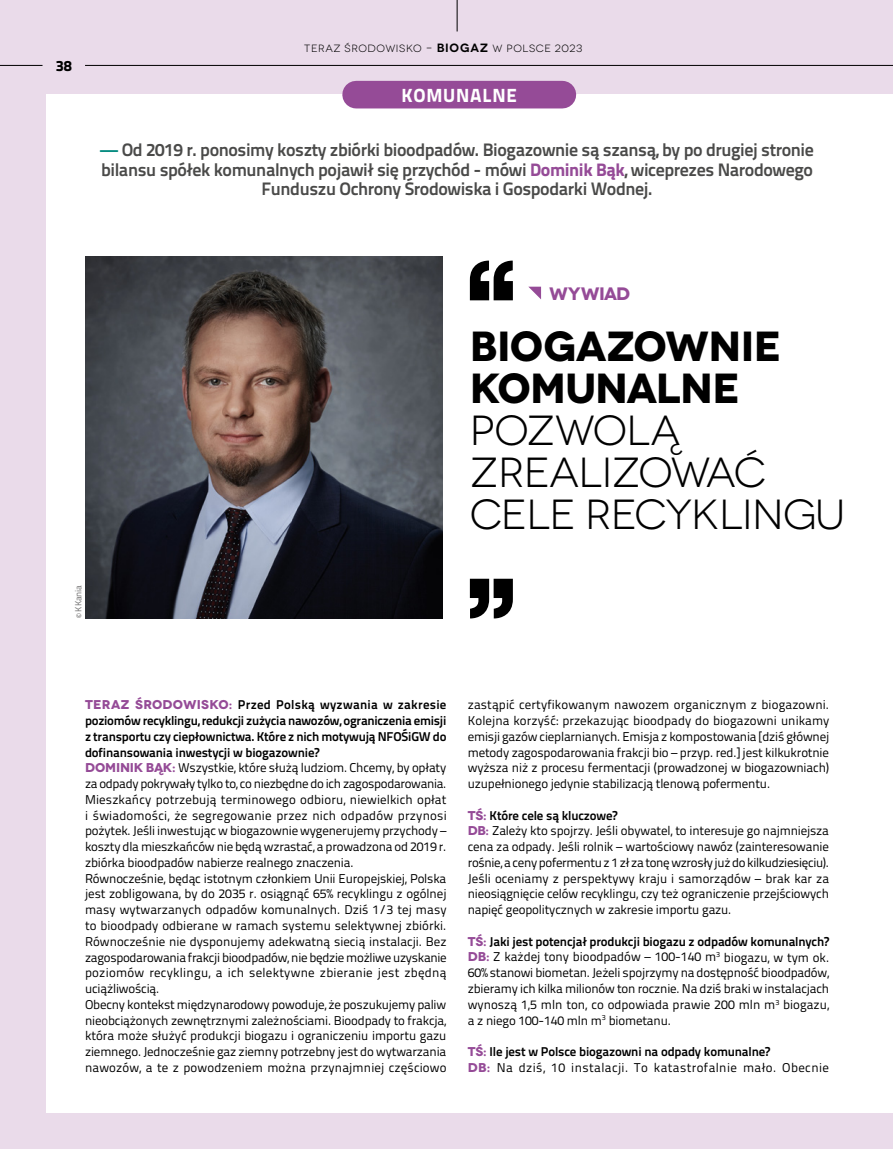
<style>
.page{position:relative;width:893px;height:1149px;background:#fff}
.page>*{position:absolute;margin:0;border:0;box-sizing:border-box;transform-origin:0 0}
.t1{font:42px/42px "Novecentowide";letter-spacing:-.015em;color:#000}
.t2{font:700 42px/42px "Novecentowide";letter-spacing:-.02em;color:#000}
.t3{font:800 18.9px "Titillium Text 22 L";letter-spacing:.04em;color:#fff}
.t4{font:700 18px/19.5px "Titillium Text 22 L";letter-spacing:-.025em;color:#4a4a49;text-align:center}
.t5{font:700 18px "Novecentowide";letter-spacing:-.035em;color:#954b97}
.t6{font:800 15px "Titillium Text 22 L";color:#000}
.t7{font:12.75px/15.8px "Titillium Text 22 L";letter-spacing:-.01em;color:#000}
.t8{font:12.75px/15.8px "Titillium Text 22 L";letter-spacing:.03em;color:#000}
.t9{font:10.5px "Novecentowide";letter-spacing:.06em;color:#000}
.t10{font:9px "Titillium Text 22 L";letter-spacing:-.01em;color:#706f6f}
.s1{font-size:11.25px}
.s2{font-weight:600;font-size:12px}
.s3{color:#078c81}
.s4{font-weight:800;color:#954b97}
.s5{font-family:"Novecentowide";font-weight:700;color:#954b97}
.s6{font-weight:700}
</style>
<div class="page">
<div style="left:0;top:0;width:893px;height:1148px;background:#eadbea"></div>
<div style="left:47px;top:94px;width:846px;height:1018px;background:#fff"></div>
<div style="left:356px;top:81px;width:206px;height:27px;background:#954b97"></div>
<hr style="left:0;top:65px;width:43px;height:1px;background:#000">
<hr style="left:457px;top:0;width:1px;height:31px;background:#000">
<hr style="left:85px;top:65px;width:808px;height:1px;background:#000">
<svg style="left:470px;top:260px;width:43px;height:40px"></svg>
<svg style="left:470px;top:578px;width:43px;height:40px"></svg>
<svg style="left:528px;top:286px;width:13px;height:13px"></svg>
<img style="left:85px;top:257px;width:357px;height:361px">
<p class="t6" style="left:56px;top:54px;width:17px">38</p>
<p class="t9" style="left:304px;top:42px;width:280px">TERAZ ŚRODOWISKO <span class="s1">–</span> <span class="s2">BIOGAZ</span> W POLSCE 2023</p>
<h2 class="t3" style="left:401px;top:80px;width:117px">KOMUNALNE</h2>
<p class="t4" style="left:100px;top:139px;width:715px"><span class="s3">—</span> Od 2019 r. ponosimy koszty zbiórki bioodpadów. Biogazownie są szansą, by po drugiej stronie bilansu spółek komunalnych pojawił się przychód - mówi <span class="s4">Dominik Bąk</span>, wiceprezes Narodowego<br>Funduszu Ochrony Środowiska i Gospodarki Wodnej.</p>
<p class="t10" style="left:72px;top:618px;width:35px;rotate:-90deg">© KKania</p>
<h3 class="t5" style="left:549px;top:282px;width:83px">WYWIAD</h3>
<h1 class="t2" style="left:470px;top:326px;width:313px">BIOGAZOWNIE<br>KOMUNALNE</h1>
<h1 class="t1" style="left:470px;top:410px;width:377px">POZWOLĄ<br>ZREALIZOWAĆ<br>CELE RECYKLINGU</h1>
<p class="t7" style="left:85px;top:696px;width:363px"><span class="s5">TERAZ ŚRODOWISKO:</span> <span class="s6">Przed Polską wyzwania w zakresie poziomów recyklingu, redukcji zużycia nawozów, ograniczenia emisji z transportu czy ciepłownictwa. Które z nich motywują NFOŚiGW do dofinansowania inwestycji w biogazownie?<br></span><span class="s5">DOMINIK BĄK:</span> Wszystkie, które służą ludziom. Chcemy, by opłaty za odpady pokrywały tylko to, co niezbędne do ich zagospodarowania.<br>Mieszkańcy potrzebują terminowego odbioru, niewielkich opłat i świadomości, że segregowanie przez nich odpadów przynosi pożytek. Jeśli inwestując w biogazownie wygenerujemy przychody – koszty dla mieszkańców nie będą wzrastać, a prowadzona od 2019 r. zbiórka bioodpadów nabierze realnego znaczenia.<br>Równocześnie, będąc istotnym członkiem Unii Europejskiej, Polska jest zobligowana, by do 2035 r. osiągnąć 65% recyklingu z ogólnej masy wytwarzanych odpadów komunalnych. Dziś 1/3 tej masy to bioodpady odbierane w ramach systemu selektywnej zbiórki.<br>Równocześnie nie dysponujemy adekwatną siecią instalacji. Bez zagospodarowania frakcji bioodpadów, nie będzie możliwe uzyskanie poziomów recyklingu, a ich selektywne zbieranie jest zbędną uciążliwością.<br>Obecny kontekst międzynarodowy powoduje, że poszukujemy paliw nieobciążonych zewnętrznymi zależnościami. Bioodpady to frakcja, która może służyć produkcji biogazu i ograniczeniu importu gazu ziemnego. Jednocześnie gaz ziemny potrzebny jest do wytwarzania nawozów, a te z powodzeniem można przynajmniej częściowo</p>
<p class="t7" style="left:468px;top:696px;width:363px;text-align:justify">zastąpić certyfikowanym nawozem organicznym z biogazowni.<br>Kolejna korzyść: przekazując bioodpady do biogazowni unikamy emisji gazów cieplarnianych. Emisja z kompostowania [dziś głównej metody zagospodarowania frakcji bio – przyp. red.] jest kilkukrotnie wyższa niż z procesu fermentacji (prowadzonej w biogazowniach) uzupełnionego jedynie stabilizacją tlenową pofermentu.</p>
<p class="t7" style="left:468px;top:806px;width:363px"><span class="s5">TŚ:</span> <span class="s6">Które cele są kluczowe?<br></span><span class="s5">DB:</span> Zależy kto spojrzy. Jeśli obywatel, to interesuje go najmniejsza cena za odpady. Jeśli rolnik – wartościowy nawóz (zainteresowanie rośnie, a ceny pofermentu z 1 zł za tonę wzrosły już do kilkudziesięciu).<br>Jeśli oceniamy z perspektywy kraju i samorządów – brak kar za nieosiągnięcie celów recyklingu, czy też ograniczenie przejściowych napięć geopolitycznych w zakresie importu gazu.</p>
<p class="t7" style="left:468px;top:932px;width:363px;text-align:justify"><span class="s5">TŚ:</span> <span class="s6">Jaki jest potencjał produkcji biogazu z odpadów komunalnych?<br></span><span class="s5">DB:</span> Z każdej tony bioodpadów – 100-140 m<sup>3</sup> biogazu, w tym ok.<br>60% stanowi biometan. Jeżeli spojrzymy na dostępność bioodpadów, zbieramy ich kilka milionów ton rocznie. Na dziś braki w instalacjach wynoszą 1,5 mln ton, co odpowiada prawie 200 mln m<sup>3</sup> biogazu, a z niego 100-140 mln m<sup>3</sup> biometanu.</p>
<p class="t8" style="left:468px;top:1042px;width:363px"><span class="s5">TŚ:</span> <span class="s6">Ile jest w Polsce biogazowni na odpady komunalne?<br></span><span class="s5">DB:</span> Na dziś, 10 instalacji. To katastrofalnie mało. Obecnie</p>
</div>
